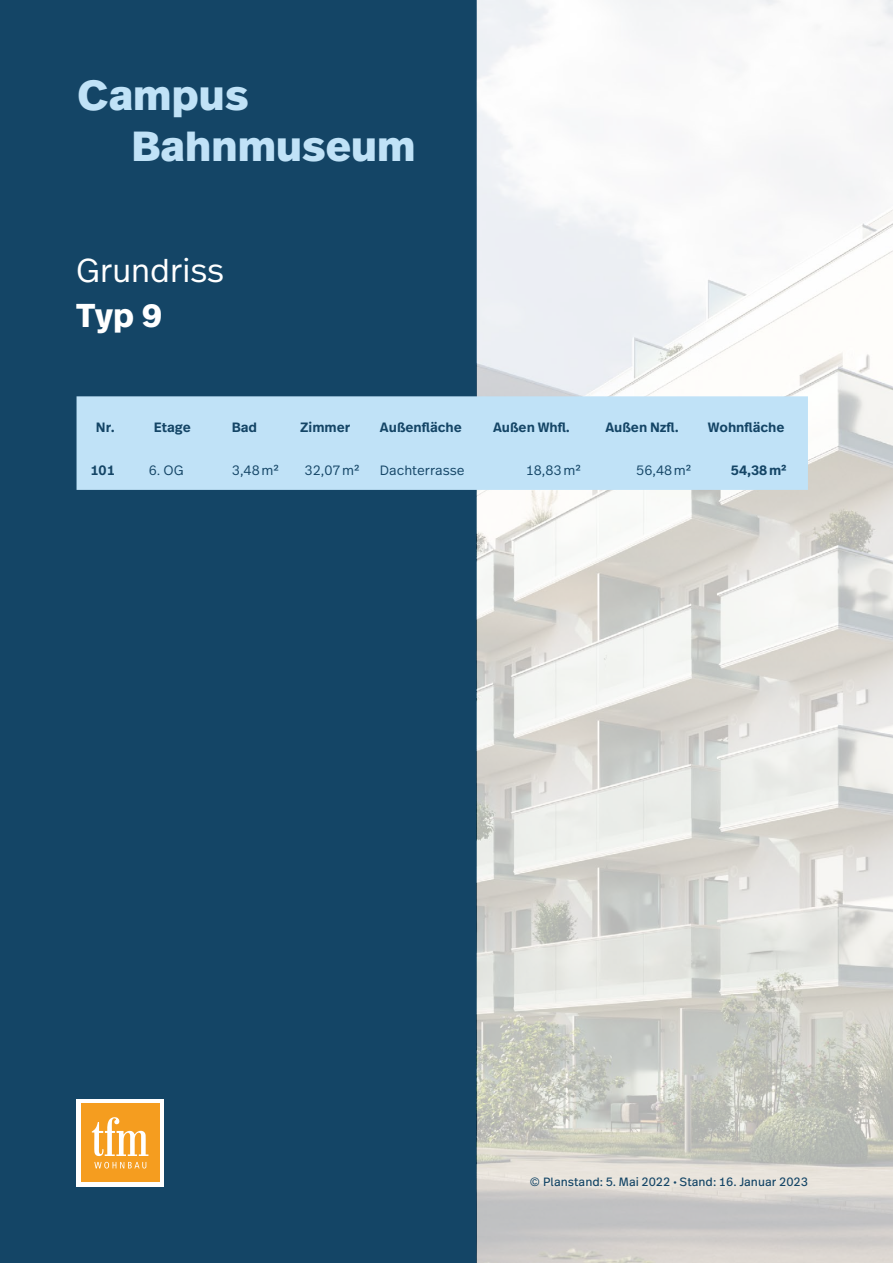
<style>
.page{position:relative;width:893px;height:1263px;background:#fff}
.page>*{position:absolute;margin:0;border:0;box-sizing:border-box;transform-origin:0 0}
.t1{font:800 42px/50.4px "Real Head Pro";letter-spacing:.02em;color:#c0e2f7}
.t2{font:300 33px "Real Head Pro";letter-spacing:.02em;color:#fff}
.t3{font:700 33px "Real Head Pro";color:#fff}
.t4{font:600 13.5px "Real Text Pro";color:#144566}
.t5{font:300 13.5px "Real Text Pro";color:#144566}
.t6{font:12px "Real Text Pro";color:#144566}
</style>
<div class="page">
<div style="left:0;top:0;width:476px;height:1263px;background:#144566"></div>
<div style="left:77px;top:1099px;width:87px;height:87px;background:#fff"></div>
<div style="left:81px;top:1103px;width:78px;height:79px;background:#f59d1f"></div>
<svg style="left:92px;top:1117px;width:56px;height:51px"></svg>
<img style="left:476px;top:0;width:417px;height:1263px">
<div style="left:77px;top:396px;width:731px;height:94px;background:#c0e2f7"></div>
<h1 class="t1" style="left:132px;top:69px;width:285px;text-indent:-54px">Campus<br>Bahnmuseum</h1>
<h2 class="t2" style="left:77px;top:247px;width:149px">Grundriss</h2>
<h2 class="t3" style="left:77px;top:291px;width:87px">Typ 9</h2>
<p class="t4" style="left:96px;top:417px;width:20px">Nr.</p>
<p class="t4" style="left:154px;top:417px;width:39px">Etage</p>
<p class="t4" style="left:232px;top:417px;width:27px">Bad</p>
<p class="t4" style="left:300px;top:417px;width:52px">Zimmer</p>
<p class="t4" style="left:380px;top:417px;width:83px">Außenfläche</p>
<p class="t4" style="left:493px;top:417px;width:78px">Außen Whfl.</p>
<p class="t4" style="left:605px;top:417px;width:75px">Außen Nzfl.</p>
<p class="t4" style="left:708px;top:417px;width:78px">Wohnfläche</p>
<p class="t4" style="left:91px;top:461px;width:26px">101</p>
<p class="t5" style="left:149px;top:461px;width:36px">6. OG</p>
<p class="t5" style="left:232px;top:461px;width:48px">3,48m²</p>
<p class="t5" style="left:305px;top:461px;width:57px">32,07m²</p>
<p class="t5" style="left:380px;top:461px;width:87px">Dachterrasse</p>
<p class="t5" style="left:526px;top:461px;width:57px">18,83m²</p>
<p class="t5" style="left:636px;top:461px;width:57px">56,48m²</p>
<p class="t4" style="left:731px;top:461px;width:57px">54,38m²</p>
<p class="t6" style="left:530px;top:1174px;width:280px">© Planstand: 5. Mai 2022 • Stand: 16. Januar 2023</p>
</div>
